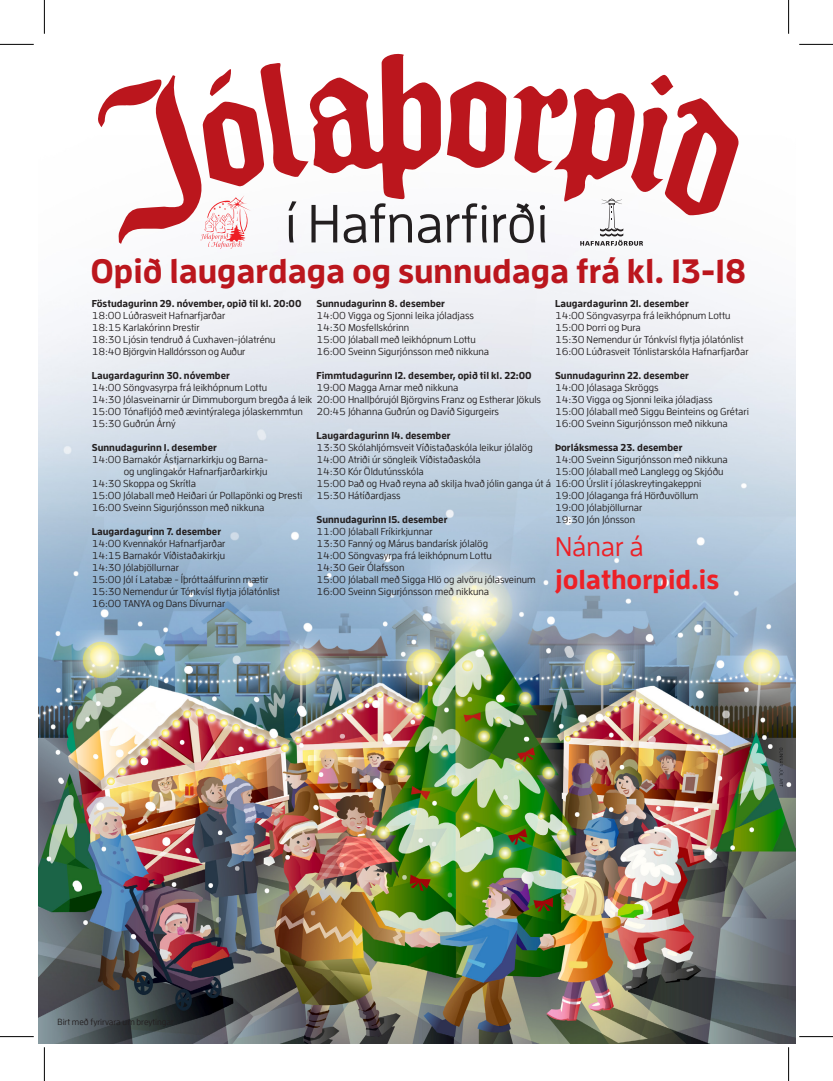
<style>
.page{position:relative;width:833px;height:1081px;background:#fff}
.page>*{position:absolute;margin:0;border:0;box-sizing:border-box;transform-origin:0 0}
.t1{font:500 53.62px "Enzo Offc";color:#231f20}
.t2{font:700 33.75px "Enzo OT";color:#bb161d}
.t3{font:700 27px "Enzo OT";color:#ed2026}
.t4{font:500 27px "Enzo Offc";color:#ed2026}
.t5{font:500 10px/12px "Enzo Offc";color:#231f20}
.t6{font:700 10px "Enzo OT";color:#231f20}
.t7{font:500 8.75px "Enzo Offc";color:#231f20}
</style>
<div class="page">
<img style="left:39px;top:249px;width:757px;height:795px">
<svg style="left:447px;top:81px;width:60px;height:87px"></svg>
<svg style="left:513px;top:74px;width:226px;height:172px"></svg>
<svg style="left:98px;top:53px;width:343px;height:196px"></svg>
<hr style="left:0;top:44px;width:34px;height:1px;background:#000">
<hr style="left:799px;top:44px;width:34px;height:1px;background:#000">
<hr style="left:0;top:1036px;width:34px;height:1px;background:#000">
<hr style="left:799px;top:1036px;width:34px;height:1px;background:#000">
<hr style="left:44px;top:0;width:1px;height:34px;background:#000">
<hr style="left:44px;top:1047px;width:1px;height:34px;background:#000">
<hr style="left:788px;top:0;width:1px;height:34px;background:#000">
<hr style="left:788px;top:1047px;width:1px;height:34px;background:#000">
<h1 class="t1" style="left:285px;top:192px;width:265px">í Hafnarfirði</h1>
<h2 class="t2" style="left:91px;top:250px;width:657px">Opið laugardaga og sunnudaga frá kl. 13-18</h2>
<p class="t6" style="left:316px;top:297px;width:130px">Sunnudagurinn 8. desember</p>
<p class="t5" style="left:316px;top:310px;width:174px">14:00 Vigga og Sjonni leika jóladjass 14:30 Mosfellskórinn<br>15:00 Jólaball með leikhópnum Lottu 16:00 Sveinn Sigurjónsson með nikkuna</p>
<p class="t6" style="left:316px;top:369px;width:217px">Fimmtudagurinn 12. desember, opið til kl. 22:00</p>
<p class="t5" style="left:316px;top:382px;width:143px">19:00 Magga Arnar með nikkuna</p>
<p class="t5" style="left:316px;top:406px;width:184px">20:45 Jóhanna Guðrún og Davíð Sigurgeirs</p>
<p class="t6" style="left:316px;top:429px;width:136px">Laugardagurinn 14. desember</p>
<p class="t5" style="left:316px;top:442px;width:386px">13:30 Skólahljómsveit Víðistaðaskóla leikur jólalög<br>14:00 Atriði úr söngleik Víðistaðaskóla<br>14:30 Kór Öldutúnsskóla<br>15:00 Það og Hvað reyna að skilja hvað jólin ganga út á 16:00 Úrslit í jólaskreytingakeppni 15:30 Hátíðardjass</p>
<p class="t6" style="left:316px;top:513px;width:132px">Sunnudagurinn 15. desember</p>
<p class="t5" style="left:316px;top:526px;width:221px">11:00 Jólaball Fríkirkjunnar<br>13:30 Fanný og Márus bandarísk jólalög<br>14:00 Söngvasyrpa frá leikhópnum Lottu<br>14:30 Geir Ólafsson<br>15:00 Jólaball með Sigga Hlö og alvöru jólasveinum 16:00 Sveinn Sigurjónsson með nikkuna</p>
<p class="t6" style="left:92px;top:298px;width:211px">Föstudagurinn 29. nóvember, opið til kl. 20:00</p>
<p class="t5" style="left:92px;top:310px;width:185px">18:00 Lúðrasveit Hafnarfjarðar<br>18:15 Karlakórinn Þrestir<br>18:30 Ljósin tendruð á Cuxhaven-jólatrénu 18:40 Björgvin Halldórsson og Auður</p>
<p class="t6" style="left:92px;top:370px;width:140px">Laugardagurinn 30. nóvember</p>
<p class="t5" style="left:92px;top:382px;width:451px">14:00 Söngvasyrpa frá leikhópnum Lottu<br>14:30 Jólasveinarnir úr Dimmuborgum bregða á leik 20:00 Hnallþórujól Björgvins Franz og Estherar Jökuls 15:00 Tónafljóð með ævintýralega jólaskemmtun<br>15:30 Guðrún Árný</p>
<p class="t6" style="left:92px;top:442px;width:127px">Sunnudagurinn 1. desember</p>
<p class="t5" style="left:92px;top:454px;width:178px">14:00 Barnakór Ástjarnarkirkju og Barna-</p>
<p class="t5" style="left:124px;top:466px;width:145px">og unglingakór Hafnarfjarðarkirkju</p>
<p class="t5" style="left:92px;top:478px;width:106px">14:30 Skoppa og Skrítla</p>
<p class="t5" style="left:92px;top:490px;width:212px">15:00 Jólaball með Heiðari úr Pollapönki og Þresti</p>
<p class="t5" style="left:92px;top:502px;width:174px">16:00 Sveinn Sigurjónsson með nikkuna</p>
<p class="t6" style="left:92px;top:525px;width:131px">Laugardagurinn 7. desember</p>
<p class="t5" style="left:92px;top:538px;width:190px">14:00 Kvennakór Hafnarfjarðar<br>14:15 Barnakór Víðistaðakirkju<br>14:30 Jólabjöllurnar<br>15:00 Jól í Latabæ - Íþróttaálfurinn mætir 15:30 Nemendur úr Tónkvísl flytja jólatónlist 16:00 TANYA og Dans Dívurnar</p>
<p class="t6" style="left:555px;top:297px;width:135px">Laugardagurinn 21. desember</p>
<p class="t5" style="left:555px;top:310px;width:195px">14:00 Söngvasyrpa frá leikhópnum Lottu 15:00 Þorri og Þura<br>15:30 Nemendur úr Tónkvísl flytja jólatónlist 16:00 Lúðrasveit Tónlistarskóla Hafnarfjarðar</p>
<p class="t6" style="left:555px;top:369px;width:135px">Sunnudagurinn 22. desember</p>
<p class="t5" style="left:555px;top:382px;width:195px">14:00 Jólasaga Skröggs<br>14:30 Vigga og Sjonni leika jóladjass<br>15:00 Jólaball með Siggu Beinteins og Grétari 16:00 Sveinn Sigurjónsson með nikkuna</p>
<p class="t6" style="left:555px;top:441px;width:129px">Þorláksmessa 23. desember</p>
<p class="t5" style="left:555px;top:454px;width:174px">14:00 Sveinn Sigurjónsson með nikkuna<br>15:00 Jólaball með Langlegg og Skjóðu</p>
<p class="t5" style="left:555px;top:490px;width:145px">19:00 Jólaganga frá Hörðuvöllum<br>19:00 Jólabjöllurnar<br>19:30 Jón Jónsson</p>
<h3 class="t4" style="left:555px;top:531px;width:90px">Nánar á</h3>
<h3 class="t3" style="left:555px;top:562px;width:166px">jolathorpid.is</h3>
<p class="t7" style="left:58px;top:1016px;width:118px">Birt með fyrirvara um breytingar</p>
</div>
